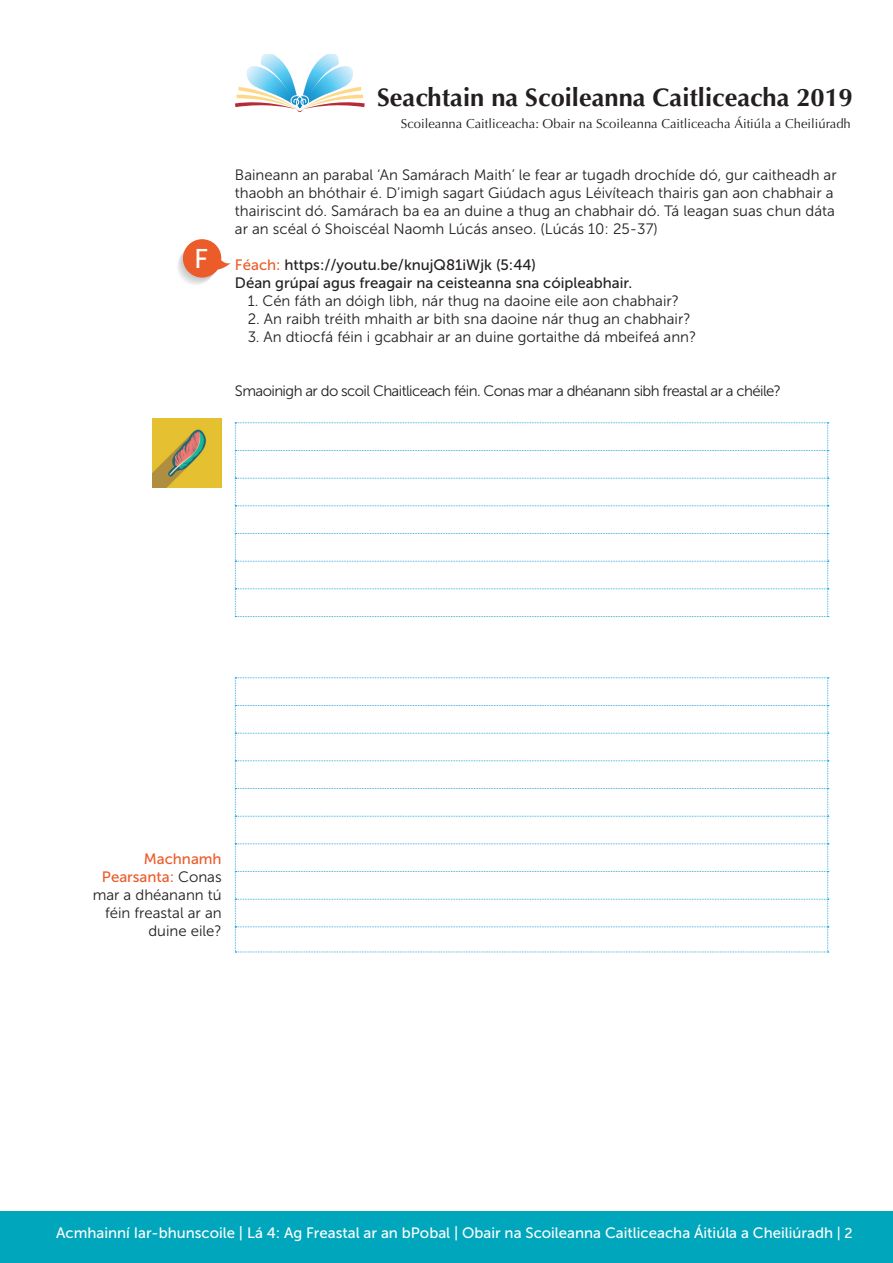
<style>
.page{position:relative;width:893px;height:1263px;background:#fff}
.page>*{position:absolute;margin:0;border:0;box-sizing:border-box;transform-origin:0 0}
.t1{font:27px "Museo Sans 500";color:#fff}
.t2{font:700 25.5px "Optima";color:#231f20}
.t3{font:15px/18px "Museo Sans 300";color:#231f20}
.t4{font:15px "Museo Sans 500";color:#fff}
.t5{font:15px/18px "Museo Sans 500";color:#231f20}
.t6{font:15px "Museo Sans 300";letter-spacing:-.04em;color:#231f20}
.t7{font:15px/18px "Museo Sans 500";color:#ec5b2a;text-align:right}
.t8{font:13.05px "Optima";color:#231f20}
.s1{color:#ec5b2a}
.s2{font-family:"Museo Sans 300";color:#231f20}
.s3{font-size:14.25px}
</style>
<div class="page">
<div style="left:0;top:1212px;width:893px;height:51px;background:#00a7bc"></div>
<svg style="left:235px;top:54px;width:130px;height:58px"></svg>
<svg style="left:235px;top:422px;width:594px;height:195px"></svg>
<img style="left:152px;top:419px;width:69px;height:69px">
<svg style="left:177px;top:239px;width:54px;height:46px"></svg>
<svg style="left:235px;top:677px;width:594px;height:275px"></svg>
<h2 class="t2" style="left:377px;top:83px;width:477px">Seachtain na Scoileanna Caitliceacha 2019</h2>
<h1 class="t1" style="left:194px;top:244px;width:16px">F</h1>
<p class="t8" style="left:401px;top:116px;width:451px">Scoileanna Caitliceacha: Obair na Scoileanna Caitliceacha Áitiúla a Cheiliúradh</p>
<p class="t3" style="left:235px;top:166px;width:603px">Baineann an parabal ‘An Samárach Maith’ le fear ar tugadh drochíde dó, gur caitheadh ar thaobh an bhóthair é. D’imigh sagart Giúdach agus Léivíteach thairis gan aon chabhair a thairiscint dó. Samárach ba ea an duine a thug an chabhair dó. Tá leagan suas chun dáta ar an scéal ó Shoiscéal Naomh Lúcás anseo. (Lúcás 10: 25-37)</p>
<p class="t5" style="left:235px;top:256px;width:399px"><span class="s1">Féach:</span> https://youtu.be/knujQ81iWjk (5:44)<br>Déan grúpaí agus freagair na ceisteanna sna cóipleabhair.</p>
<p class="t3" style="left:248px;top:292px;width:433px">1. Cén fáth an dóigh libh, nár thug na daoine eile aon chabhair?</p>
<p class="t3" style="left:248px;top:310px;width:444px">2. An raibh tréith mhaith ar bith sna daoine nár thug an chabhair?</p>
<p class="t3" style="left:248px;top:328px;width:450px">3. An dtiocfá féin i gcabhair ar an duine gortaithe dá mbeifeá ann?</p>
<p class="t6" style="left:235px;top:383px;width:548px">Smaoinigh ar do scoil Chaitliceach féin. Conas mar a dhéanann sibh freastal ar a chéile?</p>
<p class="t7" style="left:102px;top:850px;width:121px">Machnamh<br>Pearsanta: <span class="s2">Conas</span></p>
<p class="t3" style="left:93px;top:886px;width:130px;text-align:right">mar a dhéanann tú féin freastal ar an duine eile?</p>
<p class="t4" style="left:56px;top:1224px;width:798px">Acmhainní Iar-bhunscoile | Lá 4: Ag Freastal ar an bPobal | Obair na Scoileanna Caitliceacha Áitiúla a Cheiliúradh <span class="s3">| 2</span></p>
</div>
